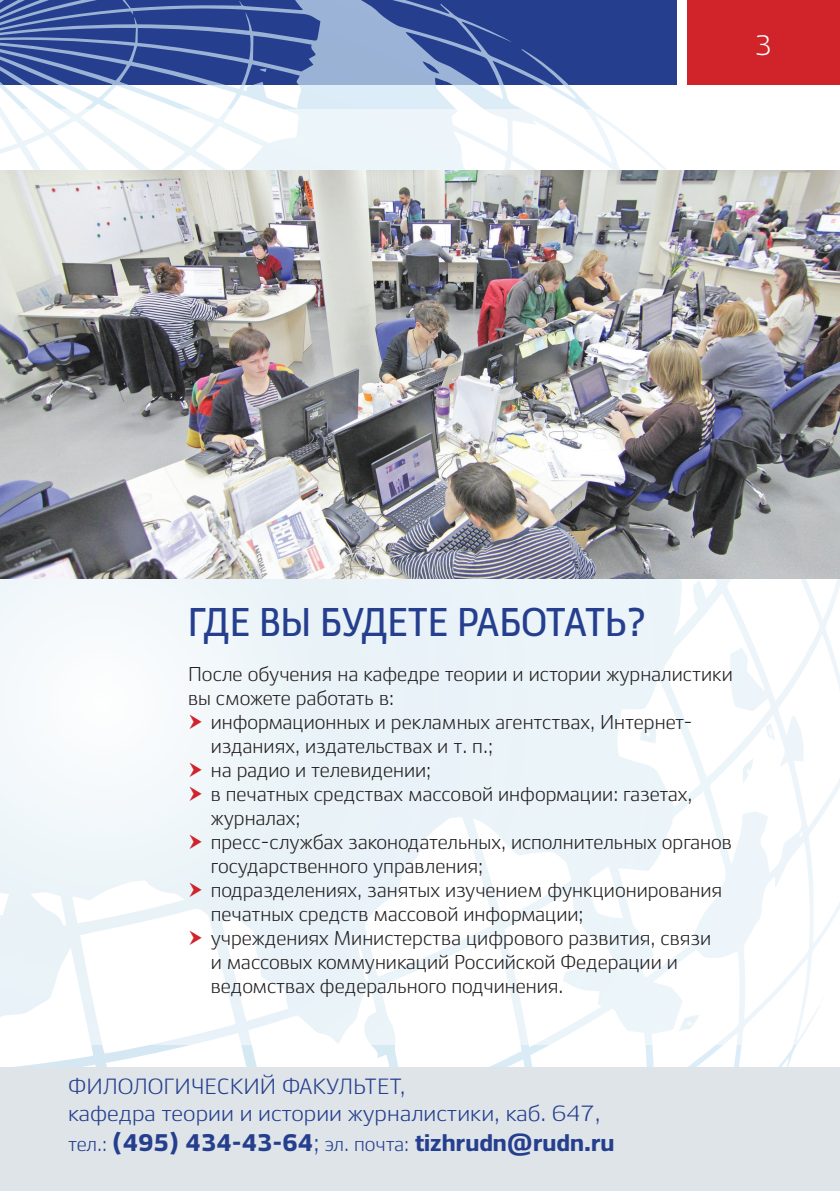
<style>
.page{position:relative;width:840px;height:1191px;background:#fff}
.page>*{position:absolute;margin:0;border:0;box-sizing:border-box;transform-origin:0 0}
.t1{font:700 40px "Ekibastuz";color:#253f8e;scale:.9 1}
.t2{font:28px "Ekibastuz";color:#fff;scale:.9 1}
.t3{font:900 24px "Ekibastuz";color:#253f8e;scale:.95 1}
.t4{font:22px/26.8px "Ekibastuz";color:#253f8e}
.Spisok_1{font:20px/24px "Ekibastuz";color:#231f20;scale:.95 1}
.Body_Text{font:20px/24px "Ekibastuz";color:#231f20;scale:.95 1}
.s1{font-weight:400;font-size:20px}
.s2{font-weight:400}
</style>
<div class="page">
<svg style="left:0;top:0;width:676px;height:85px;background:#4760a2"></svg>
<svg style="left:0;top:23px;width:230px;height:1044px"></svg>
<svg style="left:260px;top:69px;width:6px;height:3px"></svg>
<div style="left:0;top:1067px;width:839px;height:124px;background:#dfe4e8"></div>
<hr style="left:0;top:1066px;width:1px;height:125px;background:#dfe4e8">
<div style="left:686px;top:0;width:153px;height:85px;background:#d1232a"></div>
<div style="left:0;top:109px;width:839px;height:936px;background:linear-gradient(to right,#f0f7fa,#f7fbfd)"></div>
<img style="left:0;top:170px;width:839px;height:408px">
<svg style="left:189px;top:714px;width:12px;height:14px"></svg>
<svg style="left:189px;top:762px;width:12px;height:14px"></svg>
<svg style="left:189px;top:786px;width:12px;height:14px"></svg>
<svg style="left:189px;top:834px;width:12px;height:14px"></svg>
<svg style="left:189px;top:882px;width:12px;height:14px"></svg>
<svg style="left:189px;top:930px;width:12px;height:14px"></svg>
<p class="t2" style="left:754px;top:28px;width:20px">3</p>
<p class="t1" style="left:188px;top:598px;width:511px">ГДЕ ВЫ БУДЕТЕ РАБОТАТЬ?</p>
<p class="Body_Text" style="left:188px;top:661px;width:574px">После обучения на кафедре теории и истории журналистики вы сможете работать в:</p>
<p class="Spisok_1" style="left:211px;top:709px;width:508px">информационных и рекламных агентствах, Интернет&shy;изданиях, издательствах и т. п.;</p>
<p class="Spisok_1" style="left:211px;top:757px;width:233px">на радио и телевидении;</p>
<p class="Spisok_1" style="left:211px;top:781px;width:508px">в печатных средствах массовой информации: газетах, журналах;</p>
<p class="Spisok_1" style="left:211px;top:829px;width:550px">пресс-службах законодательных, исполнительных органов государственного управления;</p>
<p class="Spisok_1" style="left:211px;top:877px;width:539px">подразделениях, занятых изучением функционирования печатных средств массовой информации;</p>
<p class="Spisok_1" style="left:211px;top:925px;width:528px">учреждениях Министерства цифрового развития, связи и массовых коммуникаций Российской Федерации и ведомствах федерального подчинения.</p>
<p class="t4" style="left:68px;top:1073px;width:533px">ФИЛОЛОГИЧЕСКИЙ ФАКУЛЬТЕТ,<br>кафедра теории и истории журналистики, каб. 647,</p>
<p class="t3" style="left:68px;top:1128px;width:576px"><span class="s1">тел.:</span> (495) 434-43-64<span class="s2">;</span> <span class="s1">эл. почта:</span> tizhrudn@rudn.ru</p>
</div>
